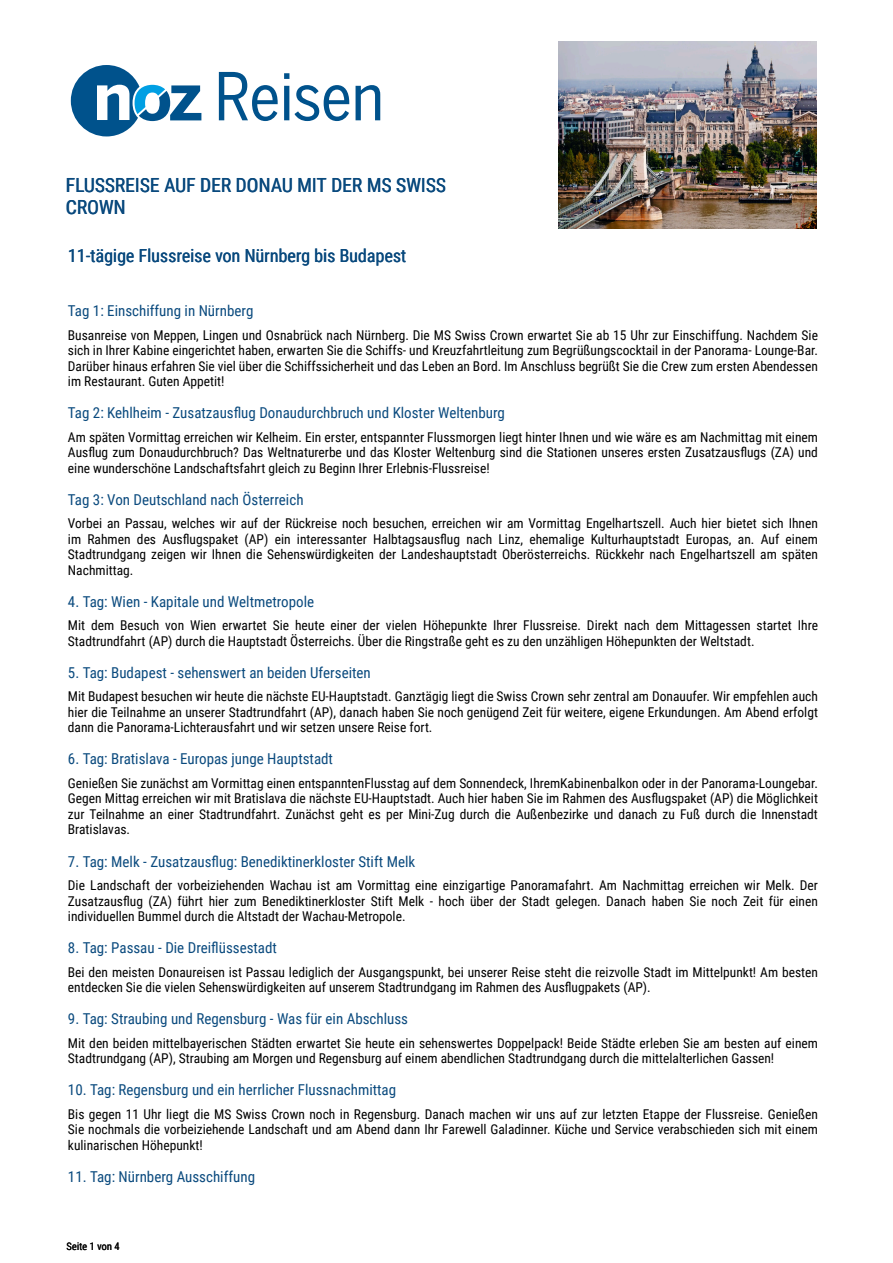
<style>
.page{position:relative;width:893px;height:1263px;background:#fff}
.page>*{position:absolute;margin:0;border:0;box-sizing:border-box;transform-origin:0 0}
.t1{font:19.5px/22.5px "Roboto Condensed";color:#0a4a7e}
.t2{font:18px "Roboto Condensed";color:#0a4a7e}
.t3{font:15px "Roboto Condensed";color:#0a4a7e}
.t4{font:13.5px/15.6px "Roboto Condensed";color:#000;text-align:justify}
.t5{font:10.5px "Roboto Condensed";color:#000}
</style>
<div class="page">
<svg style="left:71px;top:65px;width:130px;height:71px"></svg>
<svg style="left:219px;top:72px;width:59px;height:49px"></svg>
<svg style="left:284px;top:73px;width:65px;height:48px"></svg>
<svg style="left:356px;top:85px;width:24px;height:35px"></svg>
<img style="left:558px;top:41px;width:258px;height:188px">
<h1 class="t1" style="left:66px;top:175px;width:382px">FLUSSREISE AUF DER DONAU MIT DER MS SWISS<br>CROWN</h1>
<h2 class="t2" style="left:68px;top:247px;width:340px">11-tägige Flussreise von Nürnberg bis Budapest</h2>
<p class="t3" style="left:68px;top:304px;width:187px">Tag 1: Einschiffung in Nürnberg</p>
<p class="t4" style="left:68px;top:328px;width:751px">Busanreise von Meppen, Lingen und Osnabrück nach Nürnberg. Die MS Swiss Crown erwartet Sie ab 15 Uhr zur Einschiffung. Nachdem Sie sich in Ihrer Kabine eingerichtet haben, erwarten Sie die Schiffs- und Kreuzfahrtleitung zum Begrüßungscocktail in der Panorama- Lounge-Bar.<br>Darüber hinaus erfahren Sie viel über die Schiffssicherheit und das Leben an Bord. Im Anschluss begrüßt Sie die Crew zum ersten Abendessen im Restaurant. Guten Appetit!</p>
<p class="t3" style="left:68px;top:406px;width:439px">Tag 2: Kehlheim - Zusatzausflug Donaudurchbruch und Kloster Weltenburg</p>
<p class="t4" style="left:68px;top:430px;width:751px">Am späten Vormittag erreichen wir Kelheim. Ein erster, entspannter Flussmorgen liegt hinter Ihnen und wie wäre es am Nachmittag mit einem Ausflug zum Donaudurchbruch? Das Weltnaturerbe und das Kloster Weltenburg sind die Stationen unseres ersten Zusatzausflugs (ZA) und eine wunderschöne Landschaftsfahrt gleich zu Beginn Ihrer Erlebnis-Flussreise!</p>
<p class="t3" style="left:68px;top:493px;width:237px">Tag 3: Von Deutschland nach Österreich</p>
<p class="t4" style="left:68px;top:517px;width:751px">Vorbei an Passau, welches wir auf der Rückreise noch besuchen, erreichen wir am Vormittag Engelhartszell. Auch hier bietet sich Ihnen im Rahmen des Ausflugspaket (AP) ein interessanter Halbtagsausflug nach Linz, ehemalige Kulturhauptstadt Europas, an. Auf einem Stadtrundgang zeigen wir Ihnen die Sehenswürdigkeiten der Landeshauptstadt Oberösterreichs. Rückkehr nach Engelhartszell am späten Nachmittag.</p>
<p class="t3" style="left:68px;top:595px;width:248px">4. Tag: Wien - Kapitale und Weltmetropole</p>
<p class="t4" style="left:68px;top:619px;width:751px">Mit dem Besuch von Wien erwartet Sie heute einer der vielen Höhepunkte Ihrer Flussreise. Direkt nach dem Mittagessen startet Ihre<br>Stadtrundfahrt (AP) durch die Hauptstadt Österreichs. Über die Ringstraße geht es zu den unzähligen Höhepunkten der Weltstadt.</p>
<p class="t3" style="left:68px;top:666px;width:304px">5. Tag: Budapest - sehenswert an beiden Uferseiten</p>
<p class="t4" style="left:68px;top:690px;width:751px">Mit Budapest besuchen wir heute die nächste EU-Hauptstadt. Ganztägig liegt die Swiss Crown sehr zentral am Donauufer. Wir empfehlen auch hier die Teilnahme an unserer Stadtrundfahrt (AP), danach haben Sie noch genügend Zeit für weitere, eigene Erkundungen. Am Abend erfolgt dann die Panorama-Lichterausfahrt und wir setzen unsere Reise fort.</p>
<p class="t3" style="left:68px;top:752px;width:267px">6. Tag: Bratislava - Europas junge Hauptstadt</p>
<p class="t4" style="left:68px;top:776px;width:751px">Genießen Sie zunächst am Vormittag einen entspanntenFlusstag auf dem Sonnendeck, IhremKabinenbalkon oder in der Panorama-Loungebar.<br>Gegen Mittag erreichen wir mit Bratislava die nächste EU-Hauptstadt. Auch hier haben Sie im Rahmen des Ausflugspaket (AP) die Möglichkeit zur Teilnahme an einer Stadtrundfahrt. Zunächst geht es per Mini-Zug durch die Außenbezirke und danach zu Fuß durch die Innenstadt Bratislavas.</p>
<p class="t3" style="left:68px;top:854px;width:349px">7. Tag: Melk - Zusatzausflug: Benediktinerkloster Stift Melk</p>
<p class="t4" style="left:68px;top:878px;width:751px">Die Landschaft der vorbeiziehenden Wachau ist am Vormittag eine einzigartige Panoramafahrt. Am Nachmittag erreichen wir Melk. Der Zusatzausflug (ZA) führt hier zum Benediktinerkloster Stift Melk - hoch über der Stadt gelegen. Danach haben Sie noch Zeit für einen individuellen Bummel durch die Altstadt der Wachau-Metropole.</p>
<p class="t3" style="left:68px;top:941px;width:211px">8. Tag: Passau - Die Dreiflüssestadt</p>
<p class="t4" style="left:68px;top:965px;width:751px">Bei den meisten Donaureisen ist Passau lediglich der Ausgangspunkt, bei unserer Reise steht die reizvolle Stadt im Mittelpunkt! Am besten entdecken Sie die vielen Sehenswürdigkeiten auf unserem Stadtrundgang im Rahmen des Ausflugpakets (AP).</p>
<p class="t3" style="left:68px;top:1012px;width:342px">9. Tag: Straubing und Regensburg - Was für ein Abschluss</p>
<p class="t4" style="left:68px;top:1036px;width:751px">Mit den beiden mittelbayerischen Städten erwartet Sie heute ein sehenswertes Doppelpack! Beide Städte erleben Sie am besten auf einem<br>Stadtrundgang (AP), Straubing am Morgen und Regensburg auf einem abendlichen Stadtrundgang durch die mittelalterlichen Gassen!</p>
<p class="t3" style="left:68px;top:1083px;width:330px">10. Tag: Regensburg und ein herrlicher Flussnachmittag</p>
<p class="t4" style="left:68px;top:1107px;width:751px">Bis gegen 11 Uhr liegt die MS Swiss Crown noch in Regensburg. Danach machen wir uns auf zur letzten Etappe der Flussreise. Genießen Sie nochmals die vorbeiziehende Landschaft und am Abend dann Ihr Farewell Galadinner. Küche und Service verabschieden sich mit einem kulinarischen Höhepunkt!</p>
<p class="t3" style="left:68px;top:1170px;width:189px">11. Tag: Nürnberg Ausschiffung</p>
<p class="t5" style="left:66px;top:1242px;width:55px">Seite 1 von 4</p>
</div>
